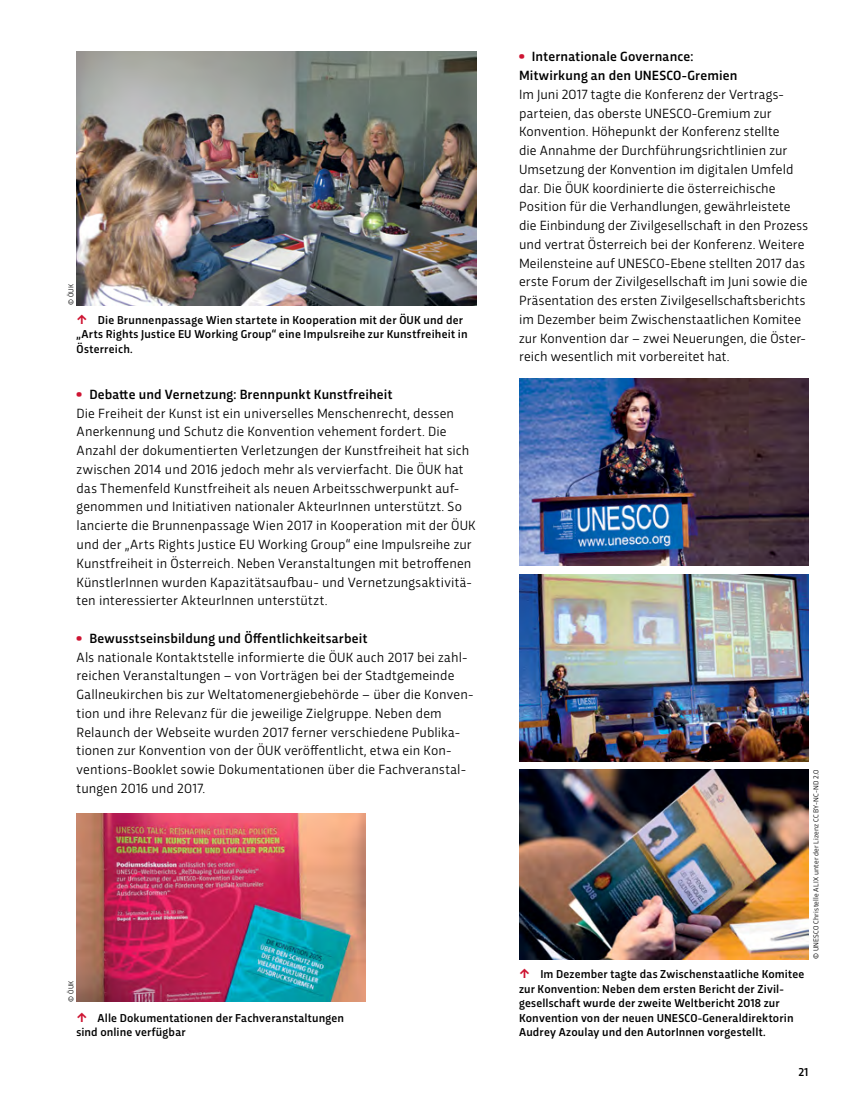
<style>
.page{position:relative;width:851px;height:1106px;background:#fff}
.page>*{position:absolute;margin:0;border:0;box-sizing:border-box;transform-origin:0 0}
.t1{font:13.95px/18.8px "Trasandina";letter-spacing:.01em;color:#000}
.t2{font:500 13.95px/18.8px "Trasandina";letter-spacing:.01em;color:#000}
.t3{font:500 12px/14.5px "Trasandina";letter-spacing:.015em;color:#000}
.t4{font:7.5px "Trasandina";letter-spacing:.025em;color:#000}
.s1{font-family:"Trasandina Ultra";color:#ce1432}
.s2{font-weight:500}
.s3{font-family:"Trasandina Ultra";font-weight:400;color:#ce1432}
</style>
<div class="page">
<img style="left:519px;top:378px;width:289px;height:188px">
<img style="left:519px;top:574px;width:289px;height:187px">
<img style="left:519px;top:770px;width:289px;height:189px">
<img style="left:77px;top:51px;width:399px;height:254px">
<img style="left:77px;top:813px;width:289px;height:188px">
<p class="t4" style="left:65px;top:305px;width:23px;rotate:-90deg">© ÖUK</p>
<p class="t3" style="left:77px;top:311px;width:392px;text-indent:21px">Die Brunnenpassage Wien startete in Kooperation mit der ÖUK und der „Arts Rights Justice EU Working Group“ eine Impulsreihe zur Kunstfreiheit in<br>Österreich.</p>
<p class="t1" style="left:77px;top:384px;width:400px"><span class="s1">•</span> <span class="s2">Debatte und Vernetzung: Brennpunkt Kunstfreiheit<br></span>Die Freiheit der Kunst ist ein universelles Menschenrecht, dessen Anerkennung und Schutz die Konvention vehement fordert. Die Anzahl der dokumentierten Verletzungen der Kunstfreiheit hat sich zwischen 2014 und 2016 jedoch mehr als vervierfacht. Die ÖUK hat das Themenfeld Kunstfreiheit als neuen Arbeitsschwerpunkt auf&shy;genommen und Initiativen nationaler AkteurInnen unterstützt. So lancierte die Brunnenpassage Wien 2017 in Kooperation mit der ÖUK und der „Arts Rights Justice EU Working Group“ eine Impulsreihe zur Kunstfreiheit in Österreich. Neben Veranstaltungen mit betroffenen KünstlerInnen wurden Kapazitätsaufbau- und Vernetzungsaktivitä&shy;ten interessierter AkteurInnen unterstützt.</p>
<p class="t1" style="left:77px;top:627px;width:398px"><span class="s1">•</span> <span class="s2">Bewusstseinsbildung und Öffentlichkeitsarbeit<br></span>Als nationale Kontaktstelle informierte die ÖUK auch 2017 bei zahl&shy;reichen Veranstaltungen – von Vorträgen bei der Stadtgemeinde Gallneukirchen bis zur Weltatomenergiebehörde – über die Konven&shy;tion und ihre Relevanz für die jeweilige Zielgruppe. Neben dem Relaunch der Webseite wurden 2017 ferner verschiedene Publika&shy;tionen zur Konvention von der ÖUK veröffentlicht, etwa ein Kon&shy;ventions-Booklet sowie Dokumentationen über die Fachveranstal&shy;tungen 2016 und 2017.</p>
<p class="t4" style="left:65px;top:1001px;width:23px;rotate:-90deg">© ÖUK</p>
<p class="t3" style="left:76px;top:1009px;width:269px;text-indent:21px">Alle Dokumentationen der Fachveranstaltungen sind online verfügbar</p>
<p class="t2" style="left:519px;top:46px;width:220px"><span class="s3">•</span> Internationale Governance:<br>Mitwirkung an den UNESCO-Gremien</p>
<p class="t1" style="left:519px;top:84px;width:290px">Im Juni 2017 tagte die Konferenz der Vertrags&shy;parteien, das oberste UNESCO-Gremium zur Konvention. Höhepunkt der Konferenz stellte<br>die Annahme der Durchführungsrichtlinien zur Umsetzung der Konvention im digitalen Umfeld dar. Die ÖUK koordinierte die österreichische Position für die Verhandlungen, gewährleistete die Einbindung der Zivilgesellschaft in den Prozess und vertrat Österreich bei der Konferenz. Weitere Meilensteine auf UNESCO-Ebene stellten 2017 das erste Forum der Zivilgesellschaft im Juni sowie die Präsentation des ersten Zivilgesellschaftsberichts im Dezember beim Zwischenstaatlichen Komitee zur Konvention dar – zwei Neuerungen, die Öster&shy;reich wesentlich mit vorbereitet hat.</p>
<p class="t3" style="left:519px;top:965px;width:287px;text-indent:21px">Im Dezember tagte das Zwischenstaatliche Komitee zur Konvention: Neben dem ersten Bericht der Zivil&shy;gesellschaft wurde der zweite Weltbericht 2018 zur Konvention von der neuen UNESCO-Generaldirektorin Audrey Azoulay und den AutorInnen vorgestellt.</p>
<p class="t4" style="left:810px;top:959px;width:191px;rotate:-90deg">© UNESCO Christelle ALIX unter der Lizenz CC BY-NC-ND 2.0</p>
<p class="t3" style="left:798px;top:1063px;width:11px">21</p>
</div>
